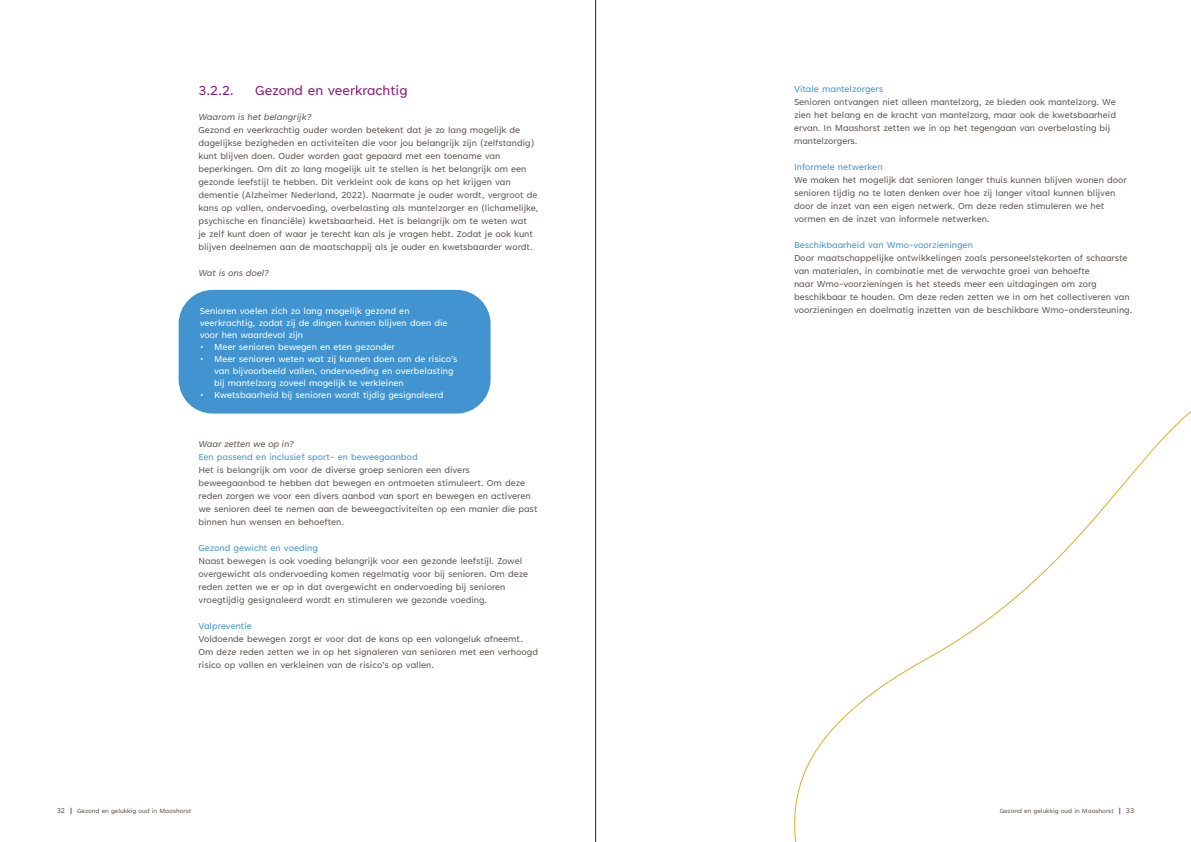
<style>
.page{position:relative;width:1191px;height:842px;background:#fff}
.page>*{position:absolute;margin:0;border:0;box-sizing:border-box;transform-origin:0 0}
.t1{font:15px "Tenorite";color:#8c1978}
.t2{font:10px/13px "Tenorite";color:#5f5552}
.t3{font:10px/12px "Tenorite";color:#fff}
.t4{font:10px "Tenorite";color:#4194d0}
.t5{font:italic 10px "Tenorite";color:#5f5552}
.t6{font:7px "Tenorite";color:#5f5552}
.s1{font-size:8px}
.s2{font-weight:700;font-size:8px;color:#8a2885}
</style>
<div class="page">
<div style="left:179px;top:290px;width:311px;height:124px;background:#4194d0;border-radius:34px"></div>
<svg style="left:794px;top:411px;width:397px;height:431px"></svg>
<hr style="left:595px;top:0;width:1px;height:842px;background:#231f20">
<p class="t1" style="left:198px;top:83px;width:37px">3.2.2.</p>
<p class="t1" style="left:255px;top:83px;width:154px">Gezond en veerkrachtig</p>
<p class="t5" style="left:198px;top:112px;width:115px">Waarom is het belangrijk?</p>
<p class="t2" style="left:198px;top:124px;width:341px">Gezond en veerkrachtig ouder worden betekent dat je zo lang mogelijk de dagelijkse bezigheden en activiteiten die voor jou belangrijk zijn (zelfstandig) kunt blijven doen. Ouder worden gaat gepaard met een toename van beperkingen. Om dit zo lang mogelijk uit te stellen is het belangrijk om een gezonde leefstijl te hebben. Dit verkleint ook de kans op het krijgen van dementie (Alzheimer Nederland, 2022). Naarmate je ouder wordt, vergroot de kans op vallen, ondervoeding, overbelasting als mantelzorger en (lichamelijke, psychische en financiële) kwetsbaarheid. Het is belangrijk om te weten wat<br>je zelf kunt doen of waar je terecht kan als je vragen hebt. Zodat je ook kunt blijven deelnemen aan de maatschappij als je ouder en kwetsbaarder wordt.</p>
<p class="t5" style="left:198px;top:268px;width:72px">Wat is ons doel?</p>
<p class="t4" style="left:794px;top:83px;width:91px">Vitale mantelzorgers</p>
<p class="t2" style="left:794px;top:96px;width:323px">Senioren ontvangen niet alleen mantelzorg, ze bieden ook mantelzorg. We zien het belang en de kracht van mantelzorg, maar ook de kwetsbaarheid ervan. In Maashorst zetten we in op het tegengaan van overbelasting bij mantelzorgers.</p>
<p class="t4" style="left:794px;top:161px;width:90px">Informele netwerken</p>
<p class="t2" style="left:794px;top:174px;width:334px">We maken het mogelijk dat senioren langer thuis kunnen blijven wonen door senioren tijdig na te laten denken over hoe zij langer vitaal kunnen blijven door de inzet van een eigen netwerk. Om deze reden stimuleren we het vormen en de inzet van informele netwerken.</p>
<p class="t4" style="left:794px;top:239px;width:180px">Beschikbaarheid van Wmo-voorzieningen</p>
<p class="t2" style="left:794px;top:252px;width:337px">Door maatschappelijke ontwikkelingen zoals personeelstekorten of schaarste van materialen, in combinatie met de verwachte groei van behoefte<br>naar Wmo-voorzieningen is het steeds meer een uitdagingen om zorg beschikbaar te houden. Om deze reden zetten we in om het collectiveren van</p>
<p class="t3" style="left:200px;top:306px;width:211px">Senioren voelen zich zo lang mogelijk gezond en</p>
<p class="t2" style="left:794px;top:304px;width:340px">voorzieningen en doelmatig inzetten van de beschikbare Wmo-ondersteuning.</p>
<p class="t3" style="left:200px;top:318px;width:249px">veerkrachtig, zodat zij de dingen kunnen blijven doen die voor hen waardevol zijn</p>
<p class="t3" style="left:200px;top:342px;width:196px">• Meer senioren bewegen en eten gezonder</p>
<p class="t3" style="left:214px;top:354px;width:245px;text-indent:-14px">• Meer senioren weten wat zij kunnen doen om de risico’s van bijvoorbeeld vallen, ondervoeding en overbelasting bij mantelzorg zoveel mogelijk te verkleinen</p>
<p class="t3" style="left:200px;top:390px;width:245px">• Kwetsbaarheid bij senioren wordt tijdig gesignaleerd</p>
<p class="t5" style="left:198px;top:439px;width:97px">Waar zetten we op in?</p>
<p class="t4" style="left:198px;top:452px;width:221px">Een passend en inclusief sport- en beweegaanbod</p>
<p class="t2" style="left:198px;top:464px;width:340px">Het is belangrijk om voor de diverse groep senioren een divers beweegaanbod te hebben dat bewegen en ontmoeten stimuleert. Om deze reden zorgen we voor een divers aanbod van sport en bewegen en activeren we senioren deel te nemen aan de beweegactiviteiten op een manier die past binnen hun wensen en behoeften.</p>
<p class="t4" style="left:198px;top:543px;width:121px">Gezond gewicht en voeding</p>
<p class="t2" style="left:198px;top:555px;width:331px">Naast bewegen is ook voeding belangrijk voor een gezonde leefstijl. Zowel overgewicht als ondervoeding komen regelmatig voor bij senioren. Om deze reden zetten we er op in dat overgewicht en ondervoeding bij senioren vroegtijdig gesignaleerd wordt en stimuleren we gezonde voeding.</p>
<p class="t4" style="left:198px;top:621px;width:55px">Valpreventie</p>
<p class="t2" style="left:198px;top:633px;width:341px">Voldoende bewegen zorgt er voor dat de kans op een valongeluk afneemt.<br>Om deze reden zetten we in op het signaleren van senioren met een verhoogd risico op vallen en verkleinen van de risico’s op vallen.</p>
<p class="t6" style="left:57px;top:807px;width:136px"><span class="s1">32</span> <span class="s2">|</span> Gezond en gelukkig oud in Maashorst</p>
<p class="t6" style="left:999px;top:807px;width:136px">Gezond en gelukkig oud in Maashorst <span class="s2">|</span> <span class="s1">33</span></p>
</div>
